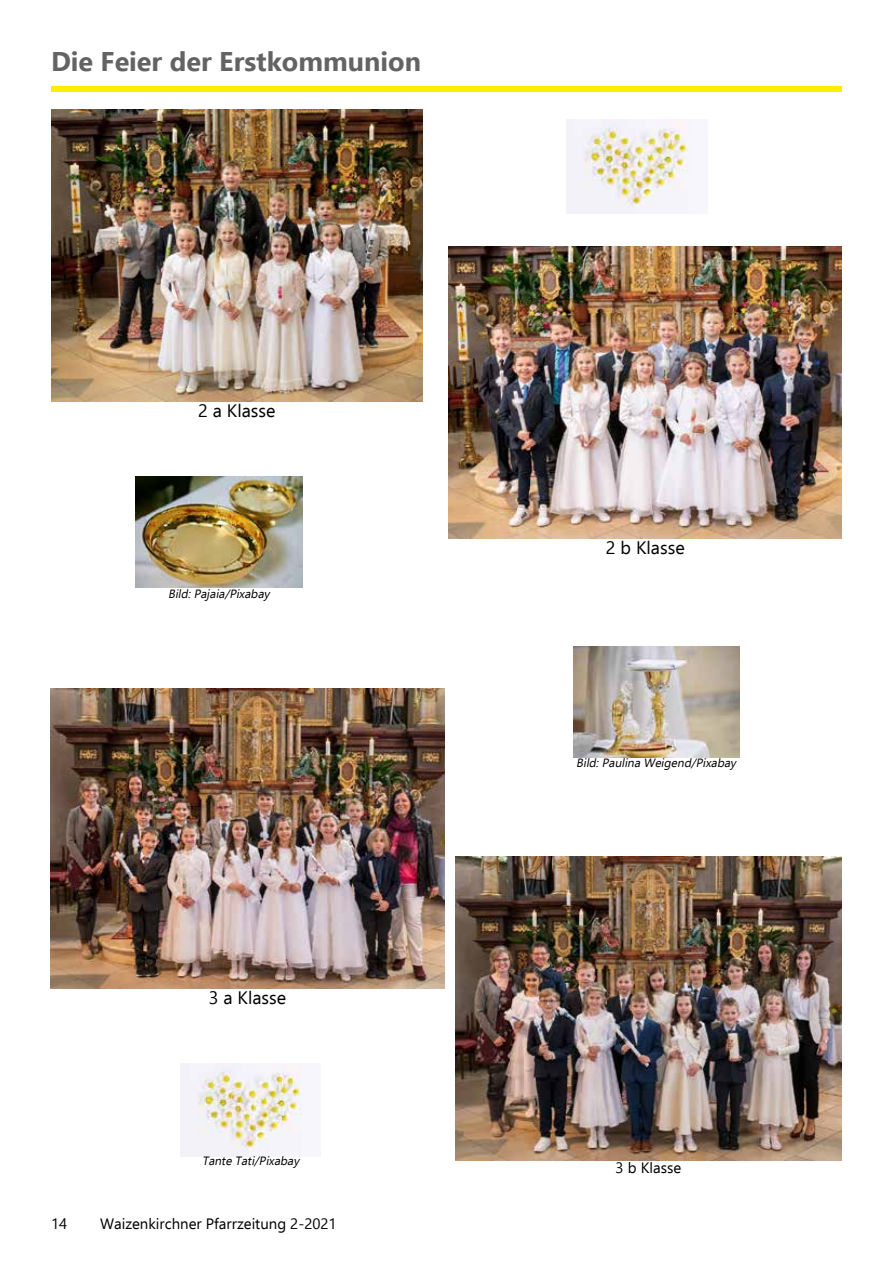
<style>
.page{position:relative;width:893px;height:1263px;background:#fff}
.page>*{position:absolute;margin:0;border:0;box-sizing:border-box;transform-origin:0 0}
.t1{font:700 27px "Ebrima";color:#646363}
.t2{font:18px "Ebrima";color:#000}
.t3{font:15px "Ebrima";color:#000}
.t4{font:italic 12px "Ebrima";color:#000}
</style>
<div class="page">
<img style="left:449px;top:247px;width:393px;height:292px">
<img style="left:51px;top:110px;width:372px;height:292px">
<img style="left:51px;top:689px;width:393px;height:300px">
<img style="left:455px;top:857px;width:387px;height:303px">
<img style="left:573px;top:646px;width:166px;height:111px">
<img style="left:135px;top:476px;width:168px;height:111px">
<img style="left:180px;top:1063px;width:122px;height:93px">
<img style="left:567px;top:120px;width:122px;height:93px">
<div style="left:51px;top:87px;width:791px;height:5px;background:#ffed00"></div>
<h1 class="t1" style="left:51px;top:40px;width:371px">Die Feier der Erstkommunion</h1>
<h2 class="t2" style="left:198px;top:397px;width:79px">2 a Klasse</h2>
<p class="t4" style="left:168px;top:585px;width:106px">Bild:Pajaia/Pixabay</p>
<h2 class="t2" style="left:209px;top:984px;width:79px">3 a Klasse</h2>
<p class="t4" style="left:202px;top:1152px;width:102px">Tante Tati/Pixabay</p>
<p class="t3" style="left:51px;top:1212px;width:18px">14</p>
<p class="t3" style="left:100px;top:1212px;width:238px">Waizenkirchner Pfarrzeitung 2-2021</p>
<h2 class="t2" style="left:606px;top:534px;width:80px">2 b Klasse</h2>
<p class="t4" style="left:576px;top:754px;width:164px">Bild:Paulina Weigend/Pixabay</p>
<p class="t3" style="left:616px;top:1157px;width:67px">3 b Klasse</p>
</div>
